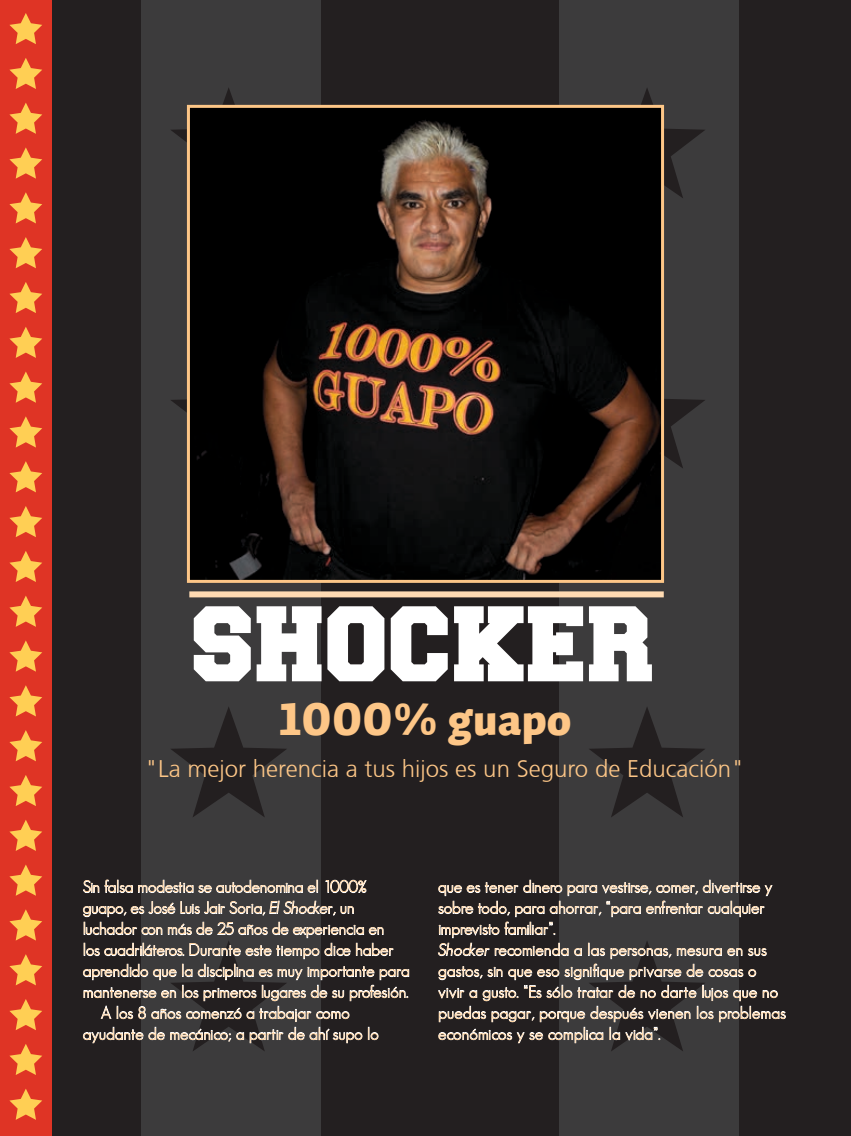
<style>
.page{position:relative;width:851px;height:1136px;background:#fff}
.page>*{position:absolute;margin:0;border:0;box-sizing:border-box;transform-origin:0 0}
.t1{font:90px "Collegiate Black FLF";letter-spacing:.005em;color:#fff}
.t2{font:45px "Auto 3 Black LF";letter-spacing:.005em;color:#fdc687}
.t3{font:300 24px "Frutiger CE";color:#fdc687}
.t4{font:300 16.5px/21px "Geosans";letter-spacing:.01em;color:#fdc687}
.s1{font-style:italic}
</style>
<div class="page">
<div style="left:0;top:0;width:850px;height:1135px;background:#231f20"></div>
<div style="left:141px;top:0;width:179px;height:1135px;background:#3c3b3c"></div>
<div style="left:559px;top:0;width:179px;height:1135px;background:#3c3b3c"></div>
<svg style="left:171px;top:88px;width:116px;height:110px"></svg>
<svg style="left:588px;top:88px;width:117px;height:110px"></svg>
<svg style="left:171px;top:357px;width:16px;height:111px"></svg>
<svg style="left:664px;top:357px;width:41px;height:111px"></svg>
<svg style="left:171px;top:707px;width:115px;height:110px"></svg>
<svg style="left:589px;top:707px;width:116px;height:110px"></svg>
<div style="left:0;top:0;width:52px;height:1135px;background:#df3425"></div>
<svg style="left:9px;top:13px;width:33px;height:31px"></svg>
<svg style="left:9px;top:58px;width:33px;height:31px"></svg>
<svg style="left:9px;top:103px;width:33px;height:31px"></svg>
<svg style="left:9px;top:147px;width:33px;height:32px"></svg>
<svg style="left:9px;top:192px;width:33px;height:31px"></svg>
<svg style="left:9px;top:237px;width:33px;height:31px"></svg>
<svg style="left:9px;top:282px;width:33px;height:31px"></svg>
<svg style="left:9px;top:327px;width:33px;height:31px"></svg>
<svg style="left:9px;top:371px;width:33px;height:32px"></svg>
<svg style="left:9px;top:416px;width:33px;height:31px"></svg>
<svg style="left:9px;top:461px;width:33px;height:31px"></svg>
<svg style="left:9px;top:506px;width:33px;height:31px"></svg>
<svg style="left:9px;top:551px;width:33px;height:31px"></svg>
<svg style="left:9px;top:595px;width:33px;height:31px"></svg>
<svg style="left:9px;top:640px;width:33px;height:31px"></svg>
<svg style="left:9px;top:685px;width:33px;height:31px"></svg>
<svg style="left:9px;top:730px;width:33px;height:31px"></svg>
<svg style="left:9px;top:775px;width:33px;height:31px"></svg>
<svg style="left:9px;top:820px;width:33px;height:30px"></svg>
<svg style="left:9px;top:864px;width:33px;height:31px"></svg>
<svg style="left:9px;top:909px;width:33px;height:31px"></svg>
<svg style="left:9px;top:954px;width:33px;height:31px"></svg>
<svg style="left:9px;top:999px;width:33px;height:31px"></svg>
<svg style="left:9px;top:1044px;width:33px;height:30px"></svg>
<svg style="left:9px;top:1089px;width:33px;height:30px"></svg>
<img style="left:191px;top:109px;width:469px;height:470px">
<div style="left:187px;top:105px;width:477px;height:478px;border:3px solid #fdc687"></div>
<svg style="left:83px;top:879px;width:235px;height:14px"></svg>
<svg style="left:325px;top:879px;width:41px;height:13px"></svg>
<svg style="left:83px;top:900px;width:326px;height:151px"></svg>
<div style="left:189px;top:591px;width:474px;height:6px;background:#ffdbb3"></div>
<svg style="left:438px;top:879px;width:347px;height:172px"></svg>
<h1 class="t1" style="left:194px;top:606px;width:465px">SHOCKER</h1>
<h2 class="t2" style="left:279px;top:689px;width:293px">1000% guapo</h2>
<h3 class="t3" style="left:145px;top:755px;width:601px">"La mejor herencia a tus hijos es un Seguro de Educación"</h3>
<p class="t4" style="left:83px;top:876px;width:285px">Sin falsa modestia se autodenomina el 1000%</p>
<p class="t4" style="left:83px;top:897px;width:273px">guapo, es José Luis Jair Soria, <span class="s1">El Shocke</span>r, un</p>
<p class="t4" style="left:83px;top:918px;width:303px">luchador con más de 25 años de experiencia en</p>
<p class="t4" style="left:83px;top:939px;width:312px">los cuadriláteros. Durante este tiempo dice haber</p>
<p class="t4" style="left:83px;top:960px;width:328px">aprendido que la disciplina es muy importante para</p>
<p class="t4" style="left:83px;top:981px;width:327px">mantenerse en los primeros lugares de su profesión.</p>
<p class="t4" style="left:101px;top:1002px;width:250px">A los 8 años comenzó a trabajar como</p>
<p class="t4" style="left:83px;top:1023px;width:297px">ayudante de mecánico; a partir de ahí supo lo</p>
<p class="t4" style="left:438px;top:876px;width:349px">que es tener dinero para vestirse, comer, divertirse y sobre todo, para ahorrar, “para enfrentar cualquier imprevisto familiar”.<br><span class="s1">Shocker</span> recomienda a las personas, mesura en sus gastos, sin que eso signifique privarse de cosas o vivir a gusto. “Es sólo tratar de no darte lujos que no puedas pagar, porque después vienen los problemas económicos y se complica la vida”.</p>
</div>
